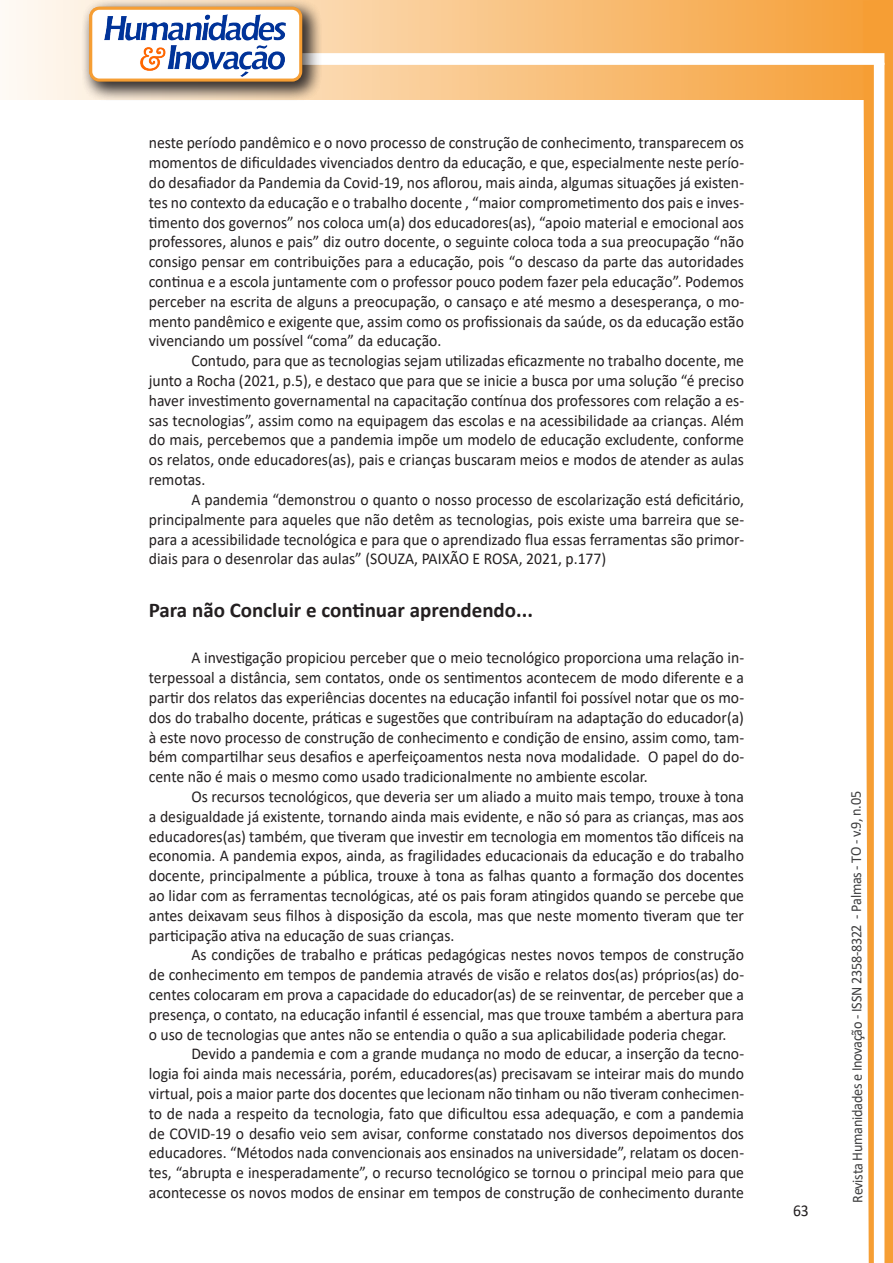
<style>
.page{position:relative;width:893px;height:1263px;background:#fff}
.page>*{position:absolute;margin:0;border:0;box-sizing:border-box;transform-origin:0 0}
.Titulo_2{font:700 21px "Calibri";color:#231f20}
.Texto{font:16.5px/19.8px "Calibri";color:#231f20;text-align:justify;scale:.95 1}
.t1{font:15px "Calibri";letter-spacing:-.025em;color:#3e3e3f;scale:.95 1}
</style>
<div class="page">
<svg style="left:5px;top:0;width:858px;height:100px;background:#f9c484"></svg>
<div style="left:302px;top:53px;width:582px;height:12px;background:#fff;border:2px solid #fff"></div>
<svg style="left:863px;top:0;width:30px;height:1263px"></svg>
<div style="left:81px;top:0;width:241px;height:102px;background:#231f20;opacity:.75"></div>
<div style="left:91px;top:8px;width:210px;height:72px;background:#fff;border-radius:9px"></div>
<img style="left:104px;top:14px;width:181px;height:62px">
<div style="left:89px;top:7px;width:213px;height:75px;border:3px solid #f69e34;border-radius:9px"></div>
<p class="Texto" style="left:149px;top:133px;width:628px">neste período pandêmico e o novo processo de construção de conhecimento, transparecem os momentos de dificuldades vivenciados dentro da educação, e que, especialmente neste perío&shy;do desafiador da Pandemia da Covid-19, nos aflorou, mais ainda, algumas situações já existen&shy;tes no contexto da educação e o trabalho docente , “maior comprometimento dos pais e inves&shy;timento dos governos” nos coloca um(a) dos educadores(as), “apoio material e emocional aos professores, alunos e pais” diz outro docente, o seguinte coloca toda a sua preocupação “não consigo pensar em contribuições para a educação, pois “o descaso da parte das autoridades continua e a escola juntamente com o professor pouco podem fazer pela educação”. Podemos perceber na escrita de alguns a preocupação, o cansaço e até mesmo a desesperança, o mo&shy;mento pandêmico e exigente que, assim como os profissionais da saúde, os da educação estão vivenciando um possível “coma” da educação.</p>
<p class="Texto" style="left:149px;top:350px;width:628px;text-indent:43px">Contudo, para que as tecnologias sejam utilizadas eficazmente no trabalho docente, me junto a Rocha (2021, p.5), e destaco que para que se inicie a busca por uma solução “é preciso haver investimento governamental na capacitação contínua dos professores com relação a es&shy;sas tecnologias”, assim como na equipagem das escolas e na acessibilidade aa crianças. Além do mais, percebemos que a pandemia impõe um modelo de educação excludente, conforme os relatos, onde educadores(as), pais e crianças buscaram meios e modos de atender as aulas remotas.</p>
<p class="Texto" style="left:149px;top:489px;width:628px;text-indent:43px">A pandemia “demonstrou o quanto o nosso processo de escolarização está deficitário, principalmente para aqueles que não detêm as tecnologias, pois existe uma barreira que se&shy;para a acessibilidade tecnológica e para que o aprendizado flua essas ferramentas são primor&shy;diais para o desenrolar das aulas” (SOUZA, PAIXÃO E ROSA, 2021, p.177)</p>
<p class="Titulo_2" style="left:149px;top:595px;width:386px">Para não Concluir e continuar aprendendo...</p>
<p class="Texto" style="left:149px;top:647px;width:628px;text-indent:43px">A investigação propiciou perceber que o meio tecnológico proporciona uma relação in&shy;terpessoal a distância, sem contatos, onde os sentimentos acontecem de modo diferente e a partir dos relatos das experiências docentes na educação infantil foi possível notar que os mo&shy;dos do trabalho docente, práticas e sugestões que contribuíram na adaptação do educador(a) à este novo processo de construção de conhecimento e condição de ensino, assim como, tam&shy;bém compartilhar seus desafios e aperfeiçoamentos nesta nova modalidade. O papel do do&shy;cente não é mais o mesmo como usado tradicionalmente no ambiente escolar.</p>
<p class="Texto" style="left:149px;top:786px;width:628px;text-indent:43px">Os recursos tecnológicos, que deveria ser um aliado a muito mais tempo, trouxe à tona a desigualdade já existente, tornando ainda mais evidente, e não só para as crianças, mas aos educadores(as) também, que tiveram que investir em tecnologia em momentos tão difíceis na economia. A pandemia expos, ainda, as fragilidades educacionais da educação e do trabalho docente, principalmente a pública, trouxe à tona as falhas quanto a formação dos docentes ao lidar com as ferramentas tecnológicas, até os pais foram atingidos quando se percebe que antes deixavam seus filhos à disposição da escola, mas que neste momento tiveram que ter participação ativa na educação de suas crianças.</p>
<p class="Texto" style="left:149px;top:944px;width:628px;text-indent:43px">As condições de trabalho e práticas pedagógicas nestes novos tempos de construção de conhecimento em tempos de pandemia através de visão e relatos dos(as) próprios(as) do&shy;centes colocaram em prova a capacidade do educador(as) de se reinventar, de perceber que a presença, o contato, na educação infantil é essencial, mas que trouxe também a abertura para o uso de tecnologias que antes não se entendia o quão a sua aplicabilidade poderia chegar.</p>
<p class="Texto" style="left:149px;top:1043px;width:628px;text-indent:43px">Devido a pandemia e com a grande mudança no modo de educar, a inserção da tecno&shy;logia foi ainda mais necessária, porém, educadores(as) precisavam se inteirar mais do mundo virtual, pois a maior parte dos docentes que lecionam não tinham ou não tiveram conhecimen&shy;to de nada a respeito da tecnologia, fato que dificultou essa adequação, e com a pandemia de COVID-19 o desafio veio sem avisar, conforme constatado nos diversos depoimentos dos educadores. “Métodos nada convencionais aos ensinados na universidade”, relatam os docen&shy;tes, “abrupta e inesperadamente”, o recurso tecnológico se tornou o principal meio para que acontecesse os novos modos de ensinar em tempos de construção de conhecimento durante</p>
<p class="Texto" style="left:793px;top:1200px;width:18px">63</p>
<p class="t1" style="left:846px;top:1203px;width:435px;rotate:-90deg">Revista Humanidades e Inovação - ISSN 2358-8322 - Palmas - TO - v.9, n.05</p>
</div>
